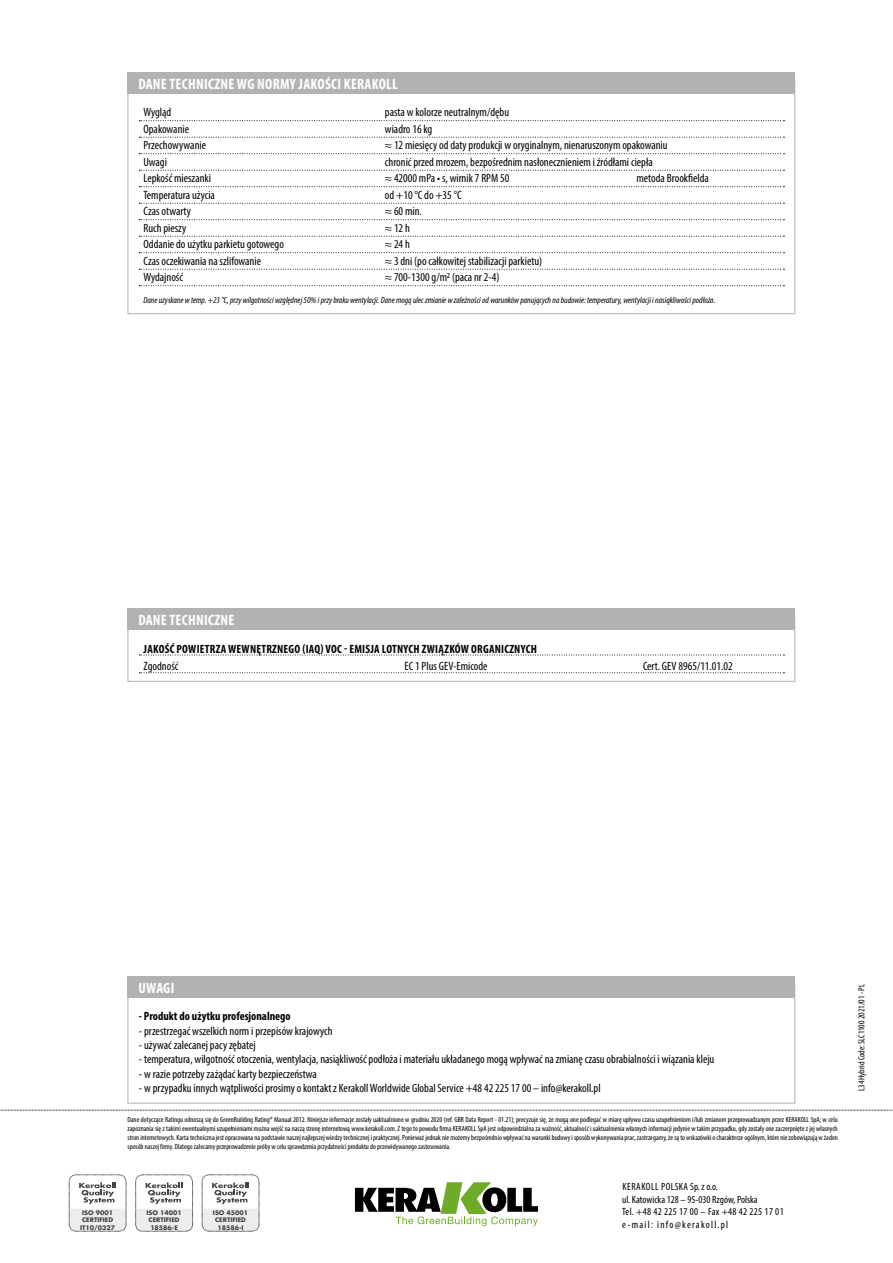
<style>
.page{position:relative;width:893px;height:1263px;background:#fff}
.page>*{position:absolute;margin:0;border:0;box-sizing:border-box;transform-origin:0 0}
.t1{font:700 condensed 15px "Myriad Pro";letter-spacing:.02em;color:#fff}
.t2{font:condensed 12px "Myriad Pro";color:#000}
.t3{font:700 condensed 12px "Myriad Pro";letter-spacing:.02em;color:#000}
.t4{font:700 condensed 12px "Myriad Pro";color:#000}
.t5{font:condensed 10.5px/12.6px "Myriad Pro";letter-spacing:.03em;color:#000}
.t6{font:italic condensed 9px "Myriad Pro";color:#000}
.t7{font:condensed 9px "Myriad Pro";color:#000}
.t8{font:condensed 7.5px/9px "Myriad Pro";color:#000;text-align:justify}
.t9{font:700 6.15px/7.4px "Futura Std";color:#424446;text-align:center}
</style>
<div class="page">
<svg style="left:0;top:1110px;width:893px;height:1px"></svg>
<svg style="left:355px;top:1182px;width:183px;height:44px"></svg>
<div style="left:69px;top:1175px;width:57px;height:56px;border:1px dashed #000;border-radius:7px"></div>
<svg style="left:69px;top:1182px;width:57px;height:49px"></svg>
<div style="left:136px;top:1175px;width:57px;height:56px;border:1px dashed #000;border-radius:7px"></div>
<svg style="left:136px;top:1182px;width:57px;height:49px"></svg>
<div style="left:202px;top:1175px;width:57px;height:56px;border:1px dashed #000;border-radius:7px"></div>
<svg style="left:202px;top:1182px;width:57px;height:49px"></svg>
<svg style="left:139px;top:120px;width:645px;height:1px"></svg>
<svg style="left:139px;top:137px;width:645px;height:1px"></svg>
<svg style="left:139px;top:153px;width:645px;height:1px"></svg>
<svg style="left:139px;top:170px;width:645px;height:1px"></svg>
<svg style="left:139px;top:186px;width:645px;height:1px"></svg>
<svg style="left:139px;top:203px;width:645px;height:1px"></svg>
<svg style="left:139px;top:219px;width:645px;height:1px"></svg>
<svg style="left:139px;top:236px;width:645px;height:1px"></svg>
<svg style="left:139px;top:252px;width:645px;height:1px"></svg>
<svg style="left:139px;top:269px;width:645px;height:1px"></svg>
<svg style="left:139px;top:285px;width:645px;height:1px"></svg>
<div style="left:128px;top:72px;width:667px;height:22px;background:#b3b2b2"></div>
<div style="left:128px;top:985px;width:667px;height:118px;border:1px solid #b3b2b2"></div>
<div style="left:128px;top:976px;width:667px;height:22px;background:#b3b2b2"></div>
<svg style="left:139px;top:655px;width:645px;height:1px"></svg>
<svg style="left:139px;top:672px;width:645px;height:1px"></svg>
<div style="left:128px;top:617px;width:667px;height:65px;border:1px solid #b3b2b2"></div>
<div style="left:128px;top:609px;width:667px;height:21px;background:#b3b2b2"></div>
<h1 class="t1" style="left:138px;top:74px;width:261px">DANE TECHNICZNE WG NORMY JAKOŚCI KERAKOLL</h1>
<h2 class="t2" style="left:143px;top:105px;width:29px">Wygląd</h2>
<h2 class="t2" style="left:385px;top:105px;width:126px">pasta w kolorze neutralnym/dębu</h2>
<h2 class="t2" style="left:143px;top:121px;width:47px">Opakowanie</h2>
<h2 class="t2" style="left:385px;top:121px;width:49px">wiadro 16 kg</h2>
<h2 class="t2" style="left:143px;top:138px;width:64px">Przechowywanie</h2>
<h2 class="t2" style="left:385px;top:138px;width:284px">≈ 12 miesięcy od daty produkcji w oryginalnym, nienaruszonym opakowaniu</h2>
<h2 class="t2" style="left:143px;top:154px;width:25px">Uwagi</h2>
<h2 class="t2" style="left:385px;top:154px;width:269px">chronić przed mrozem, bezpośrednim nasłonecznieniem i źródłami ciepła</h2>
<h2 class="t2" style="left:143px;top:171px;width:69px">Lepkość mieszanki</h2>
<h2 class="t2" style="left:385px;top:171px;width:126px">≈ 42000 mPa • s, wirnik 7 RPM 50</h2>
<h2 class="t2" style="left:636px;top:171px;width:74px">metoda Brookfielda</h2>
<h2 class="t2" style="left:143px;top:187px;width:73px">Temperatura użycia</h2>
<h2 class="t2" style="left:385px;top:187px;width:78px">od +10 °C do +35 °C</h2>
<h2 class="t2" style="left:143px;top:204px;width:49px">Czas otwarty</h2>
<h2 class="t2" style="left:385px;top:204px;width:38px">≈ 60 min.</h2>
<h2 class="t2" style="left:143px;top:220px;width:44px">Ruch pieszy</h2>
<h2 class="t2" style="left:385px;top:220px;width:27px">≈ 12 h</h2>
<h2 class="t2" style="left:143px;top:237px;width:142px">Oddanie do użytku parkietu gotowego</h2>
<h2 class="t2" style="left:385px;top:237px;width:27px">≈ 24 h</h2>
<h2 class="t2" style="left:143px;top:253px;width:119px">Czas oczekiwania na szlifowanie</h2>
<h2 class="t2" style="left:385px;top:253px;width:159px">≈ 3 dni (po całkowitej stabilizacji parkietu)</h2>
<h2 class="t2" style="left:143px;top:270px;width:41px">Wydajność</h2>
<h2 class="t2" style="left:385px;top:270px;width:116px">≈ 700-1300 g/m2 (paca nr 2-4)</h2>
<p class="t6" style="left:143px;top:294px;width:573px">Dane uzyskane w temp. +23 °C, przy wilgotności względnej 50% i przy braku wentylacji. Dane mogą ulec zmianie w zależności od warunków panujących na budowie: temperatury, wentylacji i nasiąkliwości podłoża.</p>
<h1 class="t1" style="left:138px;top:611px;width:98px">DANE TECHNICZNE</h1>
<h2 class="t3" style="left:144px;top:641px;width:395px">JAKOŚĆ POWIETRZA WEWNĘTRZNEGO (IAQ) VOC - EMISJA LOTNYCH ZWIĄZKÓW ORGANICZNYCH</h2>
<h2 class="t2" style="left:143px;top:659px;width:37px">Zgodność</h2>
<h2 class="t2" style="left:404px;top:659px;width:85px">EC 1 Plus GEV-Emicode</h2>
<h2 class="t2" style="left:643px;top:659px;width:91px">Cert. GEV 8965/11.01.02</h2>
<h1 class="t1" style="left:138px;top:978px;width:38px">UWAGI</h1>
<h2 class="t4" style="left:139px;top:1009px;width:153px">- Produkt do użytku profesjonalnego</h2>
<h2 class="t2" style="left:139px;top:1023px;width:195px">- przestrzegać wszelkich norm i przepisów krajowych</h2>
<h2 class="t2" style="left:139px;top:1038px;width:118px">- używać zalecanej pacy zębatej</h2>
<h2 class="t2" style="left:139px;top:1052px;width:577px">- temperatura, wilgotność otoczenia, wentylacja, nasiąkliwość podłoża i materiału układanego mogą wpływać na zmianę czasu obrabialności i wiązania kleju</h2>
<h2 class="t2" style="left:139px;top:1066px;width:179px">- w razie potrzeby zażądać karty bezpieczeństwa</h2>
<h2 class="t2" style="left:139px;top:1081px;width:463px">- w przypadku innych wątpliwości prosimy o kontakt z Kerakoll Worldwide Global Service +48 42 225 17 00 – info@kerakoll.pl</h2>
<p class="t8" style="left:128px;top:1115px;width:712px">Dane dotyczące Ratingu odnoszą się do GreenBuilding Rating® Manual 2012. Niniejsze informacje zostały uaktualnione w grudniu 2020 (ref. GBR Data Report - 01.21); precyzuje się, że mogą one podlegać w miarę upływu czasu uzupełnieniom i/lub zmianom przeprowadzanym przez KERAKOLL SpA; w celu zapoznania się z takimi ewentualnymi uzupełnieniami można wejść na naszą stronę internetową www.kerakoll.com. Z tego to powodu firma KERAKOLL SpA jest odpowiedzialna za ważność, aktualność i uaktualnienia własnych informacji jedynie w takim przypadku, gdy zostały one zaczerpnięte z jej własnych stron internetowych. Karta techniczna jest opracowana na podstawie naszej najlepszej wiedzy technicznej i praktycznej. Ponieważ jednak nie możemy bezpośrednio wpływać na warunki budowy i sposób wykonywania prac, zastrzegamy, że są to wskazówki o charakterze ogólnym, które nie zobowiązują w żaden sposób naszej firmy. Dlatego zalecamy przeprowadzenie próby w celu sprawdzenia przydatności produktu do przewidywanego zastosowania.</p>
<p class="t9" style="left:80px;top:1209px;width:36px">ISO 9001<br>CERTIFIED<br>IT10/0327</p>
<p class="t9" style="left:146px;top:1209px;width:37px">ISO 14001<br>CERTIFIED<br>18586-E</p>
<p class="t9" style="left:213px;top:1209px;width:37px">ISO 45001<br>CERTIFIED<br>18586-I</p>
<h3 class="t5" style="left:622px;top:1180px;width:163px">KERAKOLL POLSKA Sp. z o.o.<br>ul. Katowicka 128 – 95-030 Rzgów, Polska<br>Tel. +48 42 225 17 00 – Fax +48 42 225 17 01 e-mail: info@kerakoll.pl</h3>
<p class="t7" style="left:856px;top:1091px;width:109px;rotate:-90deg">L34Hybrid Code: SLC1100 2021/01 - PL</p>
</div>
